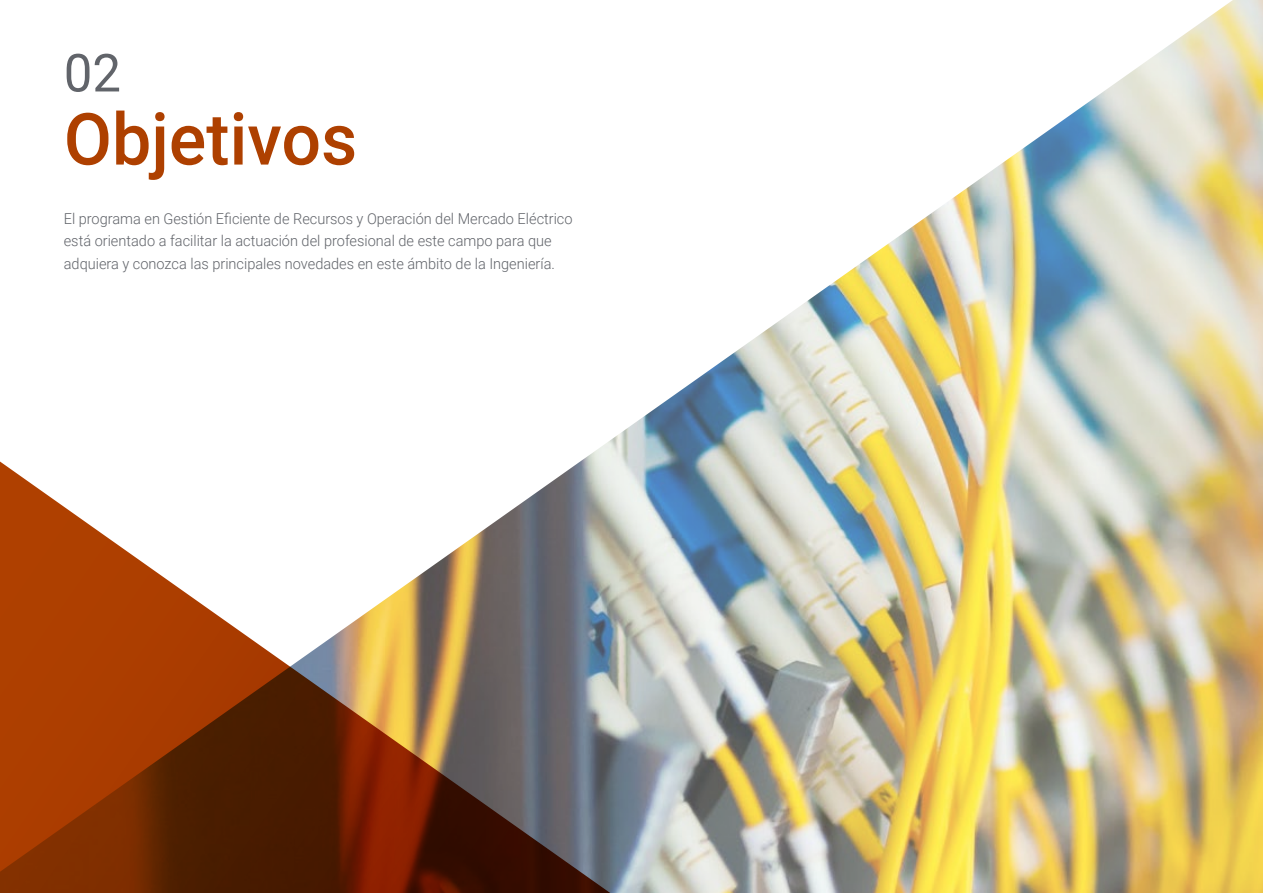
<style>
.page{position:relative;width:1263px;height:893px;background:#fff}
.page>*{position:absolute;margin:0;border:0;box-sizing:border-box;transform-origin:0 0}
.t1{font:500 72px "Roboto";color:#ae4000}
.t2{font:52.5px "Roboto";color:#61646a}
.t3{font:300 15px/22.5px "Roboto";color:#61646a}
</style>
<div class="page">
<img style="left:603px;top:0;width:660px;height:893px">
<svg style="left:0;top:446px;width:640px;height:447px"></svg>
<h2 class="t2" style="left:64px;top:36px;width:59px">02</h2>
<h1 class="t1" style="left:64px;top:89px;width:295px">Objetivos</h1>
<p class="t3" style="left:64px;top:207px;width:510px">El programa en Gestión Eficiente de Recursos y Operación del Mercado Eléctrico está orientado a facilitar la actuación del profesional de este campo para que adquiera y conozca las principales novedades en este ámbito de la Ingeniería.</p>
</div>
